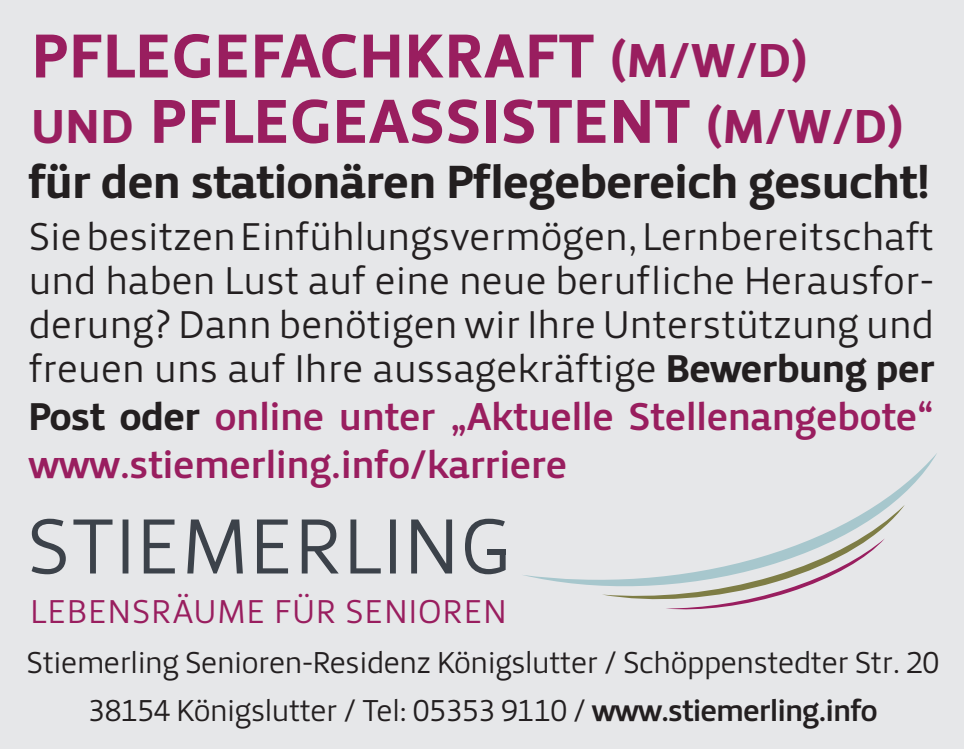
<style>
.page{position:relative;width:964px;height:749px;background:#fff}
.page>*{position:absolute;margin:0;border:0;box-sizing:border-box;transform-origin:0 0}
.t1{font:64px/65.2px "Priva Four Pro";letter-spacing:.015em;color:#991e5f}
.t2{font:48px "Priva Four Pro";letter-spacing:-.015em;color:#231f20}
.t3{font:40px/44px "Priva One Pro";letter-spacing:-.015em;color:#231f20;text-align:justify}
.t4{font:40px/48px "Priva Three Pro";letter-spacing:-.015em;color:#991e5f}
.t5{font:34px "Priva One Pro";letter-spacing:.015em;color:#991e5f}
.t6{font:31.2px/48px "Priva One Pro";letter-spacing:-.035em;color:#231f20;text-align:center}
.s1{font-size:49.2px}
.s2{font-family:"Priva Four Pro"}
.s3{font-family:"Priva Four Pro";color:#231f20}
.s4{font-family:"Priva Three Pro"}
</style>
<div class="page">
<div style="left:0;top:0;width:964px;height:748px;background:#e6e7e9"></div>
<svg style="left:32px;top:518px;width:474px;height:56px"></svg>
<div style="left:487px;top:549px;width:19px;height:6px;background:#3c424a"></div>
<svg style="left:523px;top:453px;width:414px;height:133px"></svg>
<svg style="left:602px;top:504px;width:326px;height:96px"></svg>
<svg style="left:665px;top:538px;width:234px;height:72px"></svg>
<h1 class="t1" style="left:32px;top:23px;width:873px">PFLEGEFACHKRAFT <span class="s1">(M/W/D)<br>UND</span> PFLEGEASSISTENT <span class="s1">(M/W/D)</span></h1>
<p class="t2" style="left:28px;top:151px;width:904px">für den stationären Pflegebereich gesucht!</p>
<p class="t3" style="left:28px;top:214px;width:907px">Sie besitzen Einfühlungsvermögen, Lernbereitschaft und haben Lust auf eine neue berufliche Herausfor&shy;derung? Dann benötigen wir Ihre Unterstützung und freuen uns auf Ihre aussagekräftige <span class="s2">Bewerbung per</span></p>
<p class="t4" style="left:28px;top:392px;width:907px"><span class="s3">Post oder</span> online unter „Aktuelle Stellenangebote“ www.stiemerling.info/karriere</p>
<p class="t5" style="left:30px;top:590px;width:478px">LEBENSRÄUME FÜR SENIOREN</p>
<p class="t6" style="left:26px;top:637px;width:915px">Stiemerling Senioren-Residenz Königslutter / Schöppenstedter Str. 20<br>38154 Königslutter / Tel: 05353 9110 / <span class="s4">www.stiemerling.info</span></p>
</div>
